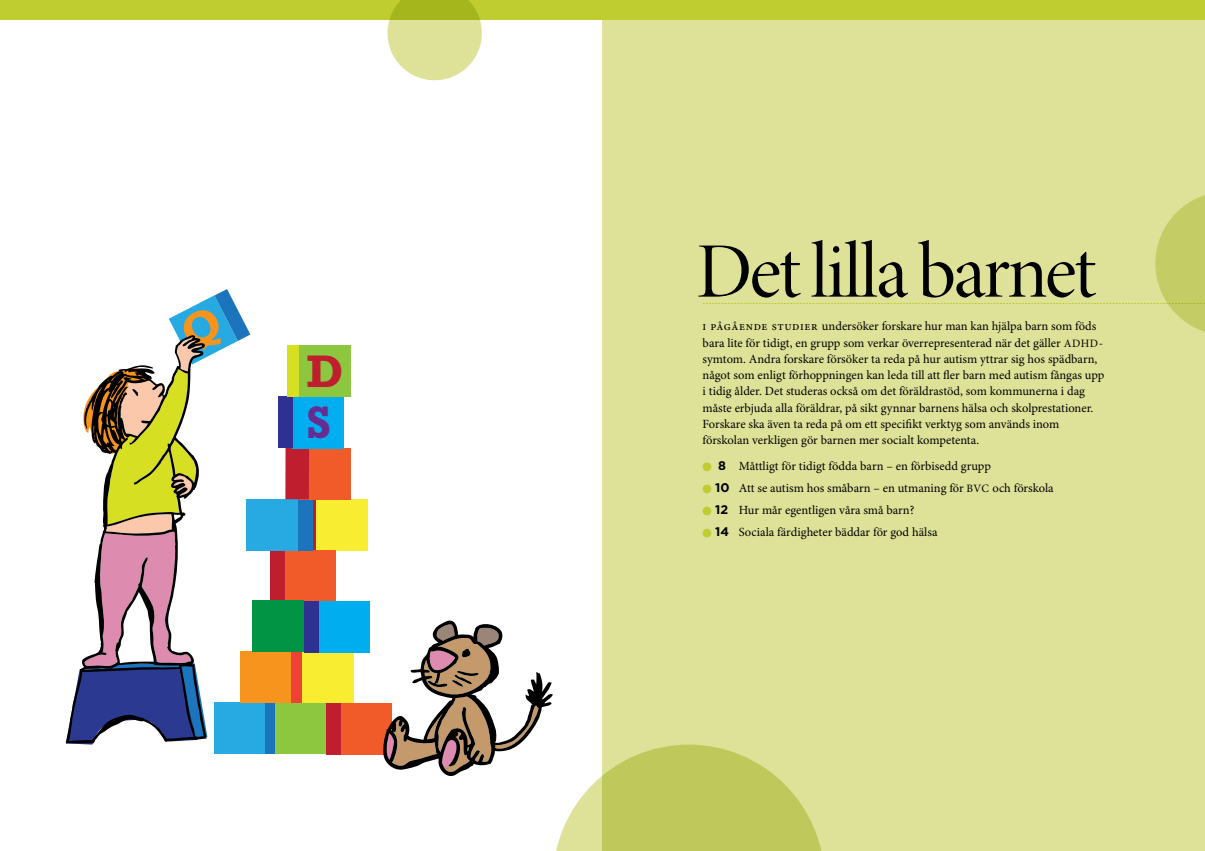
<style>
.page{position:relative;width:1205px;height:851px;background:#fff}
.page>*{position:absolute;margin:0;border:0;box-sizing:border-box;transform-origin:0 0}
.t1{font:78.75px "Minion Pro Disp";color:#000}
.t2{font:700 46.25px "M Rockwell";color:#662d91}
.t3{font:700 46.25px "M Rockwell";color:#be1e2d}
.t4{font:12.5px/16.2px "Minion Pro";color:#000}
.s1{font-size:11.25px}
.s2{font-family:"Gotham";font-weight:700}
</style>
<div class="page">
<div style="left:602px;top:20px;width:603px;height:830px;background:#dde298"></div>
<div style="left:702px;top:462px;width:9px;height:9px;background:#bfcd30;border-radius:50%"></div>
<div style="left:702px;top:484px;width:9px;height:9px;background:#bfcd30;border-radius:50%"></div>
<div style="left:702px;top:506px;width:9px;height:9px;background:#bfcd30;border-radius:50%"></div>
<div style="left:702px;top:528px;width:9px;height:9px;background:#bfcd30;border-radius:50%"></div>
<svg style="left:312px;top:499px;width:4px;height:51px"></svg>
<div style="left:316px;top:499px;width:52px;height:51px;background:#f9ed32"></div>
<div style="left:214px;top:702px;width:52px;height:51px;background:#27aae1"></div>
<div style="left:266px;top:702px;width:14px;height:51px;background:#1c75bc"></div>
<div style="left:276px;top:702px;width:51px;height:51px;background:#8dc63f"></div>
<div style="left:340px;top:703px;width:51px;height:51px;background:#f15a29"></div>
<div style="left:326px;top:703px;width:14px;height:51px;background:#be1e2d"></div>
<div style="left:284px;top:550px;width:52px;height:51px;background:#f15a29"></div>
<div style="left:270px;top:550px;width:14px;height:51px;background:#be1e2d"></div>
<div style="left:240px;top:651px;width:51px;height:52px;background:#f7941e"></div>
<div style="left:291px;top:651px;width:14px;height:51px;background:#ef4136"></div>
<div style="left:302px;top:651px;width:52px;height:52px;background:#f9ed32"></div>
<div style="left:318px;top:601px;width:52px;height:51px;background:#00aeef"></div>
<div style="left:304px;top:601px;width:14px;height:51px;background:#2e3092"></div>
<div style="left:253px;top:600px;width:51px;height:51px;background:#009444"></div>
<div style="left:247px;top:499px;width:51px;height:51px;background:#27aae1"></div>
<div style="left:298px;top:499px;width:14px;height:51px;background:#1c75bc"></div>
<div style="left:299px;top:448px;width:52px;height:51px;background:#f15a29"></div>
<div style="left:285px;top:448px;width:24px;height:51px;background:#be1e2d"></div>
<div style="left:293px;top:397px;width:51px;height:51px;background:#00aeef"></div>
<div style="left:279px;top:397px;width:14px;height:51px;background:#2e3092"></div>
<div style="left:288px;top:345px;width:14px;height:51px;background:#d7df23"></div>
<div style="left:299px;top:345px;width:51px;height:52px;background:#8dc63f"></div>
<div style="left:0;top:0;width:1205px;height:20px;background:#bfcd30"></div>
<svg style="left:383px;top:620px;width:438px;height:230px"></svg>
<svg style="left:702px;top:195px;width:503px;height:137px"></svg>
<svg style="left:387px;top:0;width:95px;height:80px"></svg>
<svg style="left:66px;top:289px;width:184px;height:455px"></svg>
<h2 class="t3" style="left:306px;top:344px;width:39px">D</h2>
<h2 class="t2" style="left:307px;top:395px;width:26px">S</h2>
<h1 class="t1" style="left:696px;top:224px;width:402px">Det lilla barnet</h1>
<p class="t4" style="left:702px;top:319px;width:403px">I pågående studier undersöker forskare hur man kan hjälpa barn som föds bara lite för tidigt, en grupp som verkar överrepresenterad när det gäller <span class="s1">ADHD&shy;</span>symtom. Andra forskare försöker ta reda på hur autism yttrar sig hos spädbarn, något som enligt förhoppningen kan leda till att fler barn med autism fångas upp i tidig ålder. Det studeras också om det föräldrastöd, som kommunerna i dag måste erbjuda alla föräldrar, på sikt gynnar barnens hälsa och skolprestationer.<br>Forskare ska även ta reda på om ett specifikt verktyg som används inom förskolan verkligen gör barnen mer socialt kompetenta.</p>
<p class="t4" style="left:715px;top:455px;width:340px;line-height:22.1px"><span class="s2">8</span> Måttligt för tidigt födda barn – en förbisedd grupp<br><span class="s2">10</span> Att se autism hos småbarn – en utmaning för <span class="s1">BVC</span> och förskola <span class="s2">12</span> Hur mår egentligen våra små barn?<br><span class="s2">14</span> Sociala färdigheter bäddar för god hälsa</p>
</div>
